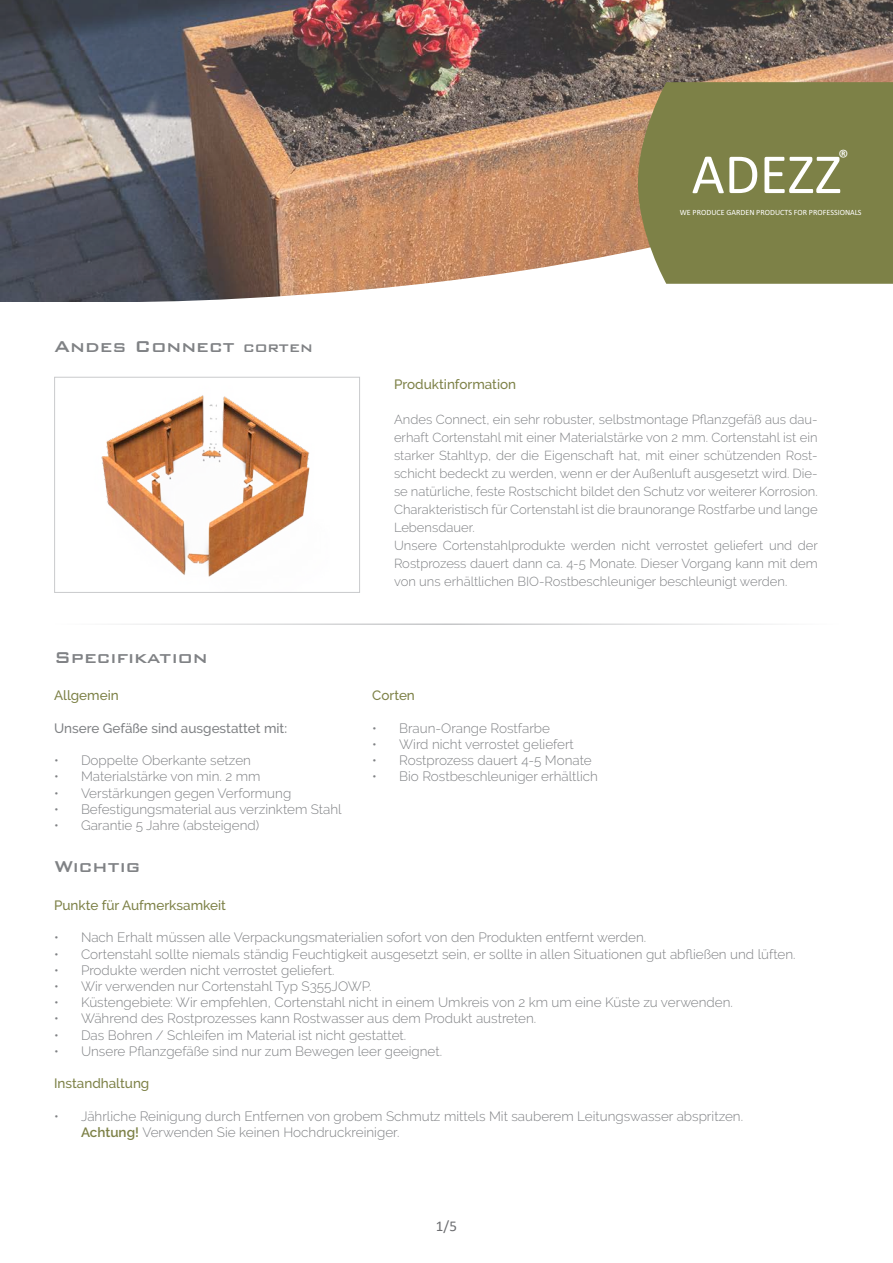
<style>
.page{position:relative;width:893px;height:1263px;background:#fff}
.page>*{position:absolute;margin:0;border:0;box-sizing:border-box;transform-origin:0 0}
.t1{font:61.2px "Calibri";letter-spacing:-.005em;color:#fff}
.t2{font:57.3px "Calibri";letter-spacing:-.005em;color:#fff}
.t3{font:500 21px "Bank Gothic BT";color:#808285}
.t4{font:20.85px "Calibri";color:#fff}
.t5{font:15px "Calibri";color:#6c6d70}
.t6{font:300 13.5px/16.2px "Raleway";color:#808285}
.t7{font:500 13.5px "Raleway";color:#7d8147}
.t8{font:500 13.5px "Raleway";color:#808285}
.Poly_groot{font:300 13.05px/18px "Raleway";color:#808285;text-align:justify}
.t9{font:7.95px "Calibri";color:#fff}
.t10{font:7.5px "Calibri";color:#fff}
.s1{font-size:22.2px}
.s2{font-size:18px}
.s3{font-weight:600;color:#7d8147}
</style>
<div class="page">
<img style="left:0;top:0;width:893px;height:301px">
<svg style="left:128px;top:158px;width:765px;height:219px"></svg>
<div style="left:638px;top:82px;width:255px;height:202px;background:#7d8147"></div>
<img style="left:101px;top:395px;width:209px;height:182px">
<div style="left:54px;top:377px;width:306px;height:216px;border:1px solid #c9cacc"></div>
<hr style="left:54px;top:623px;width:785px;height:2px;background:#c5c6c8">
<h3 class="t4" style="left:838px;top:142px;width:22px">®<span class="s1">®</span></h3>
<h1 class="t1" style="left:691px;top:131px;width:161px">ADEZZ</h1>
<p class="t9" style="left:680px;top:207px;width:183px">WE PRODUCE GARDEN PRODUCTS FOR PROFESSIONALS</p>
<h2 class="t2" style="left:692px;top:134px;width:151px">ADEZZ</h2>
<p class="t10" style="left:681px;top:205px;width:172px">WE PRODUCE GARDEN PRODUCTS FOR PROFESSIONALS</p>
<p class="t3" style="left:54px;top:335px;width:260px">Andes Connect <span class="s2">corten</span></p>
<p class="t3" style="left:54px;top:645px;width:155px">Specifikation</p>
<p class="t7" style="left:54px;top:688px;width:66px">Allgemein</p>
<p class="t8" style="left:54px;top:720px;width:235px">Unsere Gefäße sind ausgestattet mit:</p>
<p class="t6" style="left:54px;top:752px;width:198px">• Doppelte Oberkante setzen</p>
<p class="t6" style="left:54px;top:768px;width:208px">• Materialstärke von min. 2 mm</p>
<p class="t6" style="left:54px;top:785px;width:239px">• Verstärkungen gegen Verformung</p>
<p class="t6" style="left:54px;top:801px;width:289px">• Befestigungsmaterial aus verzinktem Stahl</p>
<p class="t6" style="left:54px;top:817px;width:207px">• Garantie 5 Jahre (absteigend)</p>
<p class="t3" style="left:54px;top:855px;width:88px">Wichtig</p>
<p class="t7" style="left:394px;top:377px;width:124px">Produktinformation</p>
<p class="Poly_groot" style="left:394px;top:410px;width:425px">Andes Connect, ein sehr robuster, selbstmontage Pflanzgefäß aus dau&shy;erhaft Cortenstahl mit einer Materialstärke von 2 mm. Cortenstahl ist ein starker Stahltyp, der die Eigenschaft hat, mit einer schützenden Rost&shy;schicht bedeckt zu werden, wenn er der Außenluft ausgesetzt wird. Die&shy;se natürliche, feste Rostschicht bildet den Schutz vor weiterer Korrosion.<br>Charakteristisch für Cortenstahl ist die braunorange Rostfarbe und lange Lebensdauer.</p>
<p class="Poly_groot" style="left:394px;top:536px;width:425px">Unsere Cortenstahlprodukte werden nicht verrostet geliefert und der Rostprozess dauert dann ca. 4-5 Monate. Dieser Vorgang kann mit dem von uns erhältlichen BIO-Rostbeschleuniger beschleunigt werden.</p>
<p class="t7" style="left:372px;top:688px;width:44px">Corten</p>
<p class="t6" style="left:372px;top:720px;width:179px">• Braun-Orange Rostfarbe</p>
<p class="t6" style="left:372px;top:736px;width:203px">• Wird nicht verrostet geliefert</p>
<p class="t6" style="left:372px;top:752px;width:221px">• Rostprozess dauert 4-5 Monate</p>
<p class="t6" style="left:372px;top:768px;width:227px">• Bio Rostbeschleuniger erhältlich</p>
<p class="t7" style="left:54px;top:897px;width:173px">Punkte für Aufmerksamkeit</p>
<p class="t6" style="left:54px;top:929px;width:594px">• Nach Erhalt müssen alle Verpackungsmaterialien sofort von den Produkten entfernt werden.</p>
<p class="t6" style="left:54px;top:945px;width:743px">• Cortenstahl sollte niemals ständig Feuchtigkeit ausgesetzt sein, er sollte in allen Situationen gut abfließen und lüften.</p>
<p class="t6" style="left:54px;top:962px;width:282px">• Produkte werden nicht verrostet geliefert.</p>
<p class="t6" style="left:54px;top:978px;width:319px">• Wir verwenden nur Cortenstahl Typ S355JOWP.</p>
<p class="t6" style="left:54px;top:994px;width:680px">• Küstengebiete: Wir empfehlen, Cortenstahl nicht in einem Umkreis von 2 km um eine Küste zu verwenden.</p>
<p class="t6" style="left:54px;top:1010px;width:484px">• Während des Rostprozesses kann Rostwasser aus dem Produkt austreten.</p>
<p class="t6" style="left:54px;top:1026px;width:354px">• Das Bohren / Schleifen im Material ist nicht gestattet.</p>
<p class="t6" style="left:54px;top:1043px;width:390px">• Unsere Pflanzgefäße sind nur zum Bewegen leer geeignet.</p>
<p class="t7" style="left:54px;top:1075px;width:97px">Instandhaltung</p>
<p class="t6" style="left:81px;top:1107px;width:664px;text-indent:-27px">• Jährliche Reinigung durch Entfernen von grobem Schmutz mittels Mit sauberem Leitungswasser abspritzen.<br><span class="s3">Achtung!</span> Verwenden Sie keinen Hochdruckreiniger.</p>
<p class="t5" style="left:436px;top:1216px;width:22px">1/5</p>
</div>
